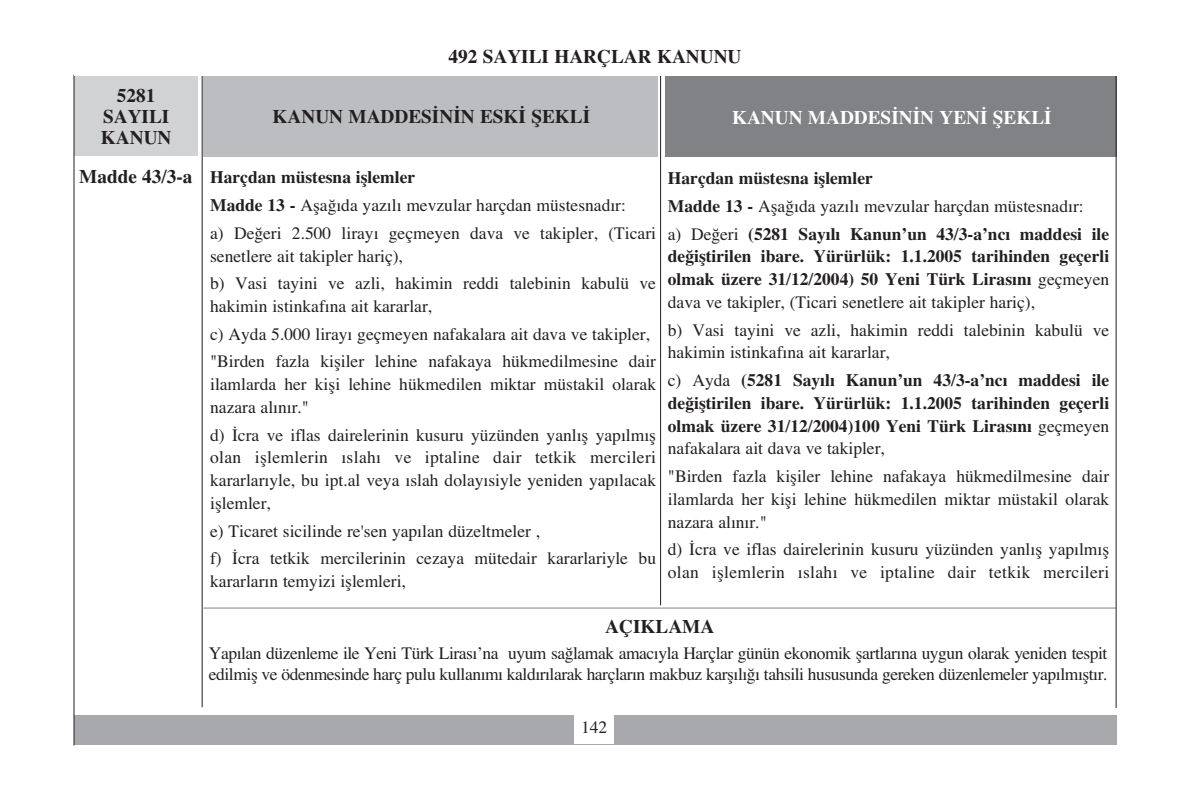
<style>
.page{position:relative;width:1191px;height:794px;background:#fff}
.page>*{position:absolute;margin:0;border:0;box-sizing:border-box;transform-origin:0 0}
.t1{font:700 19.25px/21px "Times Kill";color:#231f20;text-align:center}
.t2{font:700 19.25px "Times Kill";color:#fff}
.t3{font:17.5px/22.8px "Times Kill";color:#231f20}
.t4{font:700 17.5px/22.8px "Times Kill";color:#231f20;text-align:justify}
.t5{font:17.5px/21px "Times Kill";letter-spacing:-.025em;color:#231f20}
.t6{font:17.5px/22.8px "Times Kill";letter-spacing:.02em;color:#231f20}
.s1{font-weight:400}
.s2{font-weight:700}
</style>
<div class="page">
<div style="left:665px;top:75px;width:451px;height:82px;background:#808285"></div>
<div style="left:203px;top:75px;width:455px;height:81px;background:#bcbdc0"></div>
<div style="left:74px;top:75px;width:123px;height:81px;background:#d1d2d4"></div>
<hr style="left:660px;top:75px;width:1px;height:530px;background:#231f20">
<div style="left:74px;top:715px;width:1042px;height:30px;background:#a8a9ad"></div>
<div style="left:574px;top:709px;width:40px;height:34px;background:#fff"></div>
<hr style="left:203px;top:607px;width:913px;height:1px;background:#808285">
<hr style="left:74px;top:75px;width:1px;height:670px;background:#231f20">
<hr style="left:1115px;top:75px;width:1px;height:633px;background:#231f20">
<hr style="left:202px;top:75px;width:1px;height:632px;background:#231f20">
<p class="t1" style="left:101px;top:85px;width:72px">5281<br>SAYILI<br>KANUN</p>
<p class="t1" style="left:448px;top:46px;width:294px">492 SAYILI HARÇLAR KANUNU</p>
<p class="t1" style="left:273px;top:106px;width:319px">KANUN MADDES‹N‹N ESK‹ fiEKL‹</p>
<p class="t2" style="left:732px;top:106px;width:321px">KANUN MADDES‹N‹N YEN‹ fiEKL‹</p>
<p class="t1" style="left:79px;top:166px;width:115px">Madde 43/3-a</p>
<p class="t4" style="left:668px;top:164px;width:443px;line-height:27.7px;text-align:left">Harçdan müstesna ifllemler<br>Madde 13 - <span class="s1">Afla¤›da yaz›l› mevzular harçdan müstesnad›r:<br>a) De¤eri</span> (5281 Say›l› Kanun’un 43/3-a’nc› maddesi ile</p>
<p class="t4" style="left:668px;top:245px;width:443px">de¤ifltirilen ibare. Yürürlük: 1.1.2005 tarihinden geçerli olmak üzere 31/12/2004) 50 Yeni Türk Liras›n› <span class="s1">geçmeyen dava ve takipler, (Ticari senetlere ait takipler hariç),</span></p>
<p class="t3" style="left:668px;top:318px;width:443px">b) Vasi tayini ve azli, hakimin reddi talebinin kabulü ve hakimin istinkaf›na ait kararlar,</p>
<p class="t4" style="left:668px;top:368px;width:443px"><span class="s1">c) Ayda</span> (5281 Say›l› Kanun’un 43/3-a’nc› maddesi ile de¤ifltirilen ibare. Yürürlük: 1.1.2005 tarihinden geçerli olmak üzere 31/12/2004)100 Yeni Türk Liras›n› <span class="s1">geçmeyen nafakalara ait dava ve takipler,</span></p>
<p class="t3" style="left:668px;top:464px;width:443px;text-align:justify">"Birden fazla kifliler lehine nafakaya hükmedilmesine dair ilamlarda her kifli lehine hükmedilen miktar müstakil olarak nazara al›n›r."</p>
<p class="t6" style="left:668px;top:538px;width:443px">d) ‹cra ve iflas dairelerinin kusuru yüzünden yanl›fl yap›lm›fl olan ifllemlerin ›slah› ve iptaline dair tetkik mercileri</p>
<p class="t3" style="left:210px;top:163px;width:447px;line-height:27.7px"><span class="s2">Harçdan müstesna ifllemler<br>Madde 13 -</span> Afla¤›da yaz›l› mevzular harçdan müstesnad›r:<br>a) De¤eri 2.500 liray› geçmeyen dava ve takipler, (Ticari</p>
<p class="t3" style="left:210px;top:242px;width:447px;line-height:27.7px">senetlere ait takipler hariç),<br>b) Vasi tayini ve azli, hakimin reddi talebinin kabulü ve</p>
<p class="t3" style="left:210px;top:292px;width:447px;line-height:27.7px">hakimin istinkaf›na ait kararlar,<br>c) Ayda 5.000 liray› geçmeyen nafakalara ait dava ve takipler, "Birden fazla kifliler lehine nafakaya hükmedilmesine dair</p>
<p class="t3" style="left:210px;top:373px;width:447px">ilamlarda her kifli lehine hükmedilen miktar müstakil olarak nazara al›n›r."</p>
<p class="t3" style="left:210px;top:423px;width:447px;text-align:justify">d) ‹cra ve iflas dairelerinin kusuru yüzünden yanl›fl yap›lm›fl olan ifllemlerin ›slah› ve iptaline dair tetkik mercileri kararlar›yle, bu ipt.al veya ›slah dolay›siyle yeniden yap›lacak ifllemler,</p>
<p class="t3" style="left:210px;top:517px;width:447px;line-height:27.7px">e) Ticaret sicilinde re'sen yap›lan düzeltmeler ,<br>f) ‹cra tetkik mercilerinin cezaya mütedair kararlariyle bu</p>
<p class="t3" style="left:210px;top:570px;width:197px">kararlar›n temyizi ifllemleri,</p>
<p class="t1" style="left:605px;top:616px;width:111px">AÇIKLAMA</p>
<p class="t5" style="left:209px;top:642px;width:900px">Yap›lan düzenleme ile Yeni Türk Liras›’na uyum sa¤lamak amac›yla Harçlar günün ekonomik flartlar›na uygun olarak yeniden tespit edilmifl ve ödenmesinde harç pulu kullan›m› kald›r›larak harçlar›n makbuz karfl›l›¤› tahsili hususunda gereken düzenlemeler yap›lm›flt›r.</p>
<p class="t3" style="left:581px;top:715px;width:28px">142</p>
</div>
